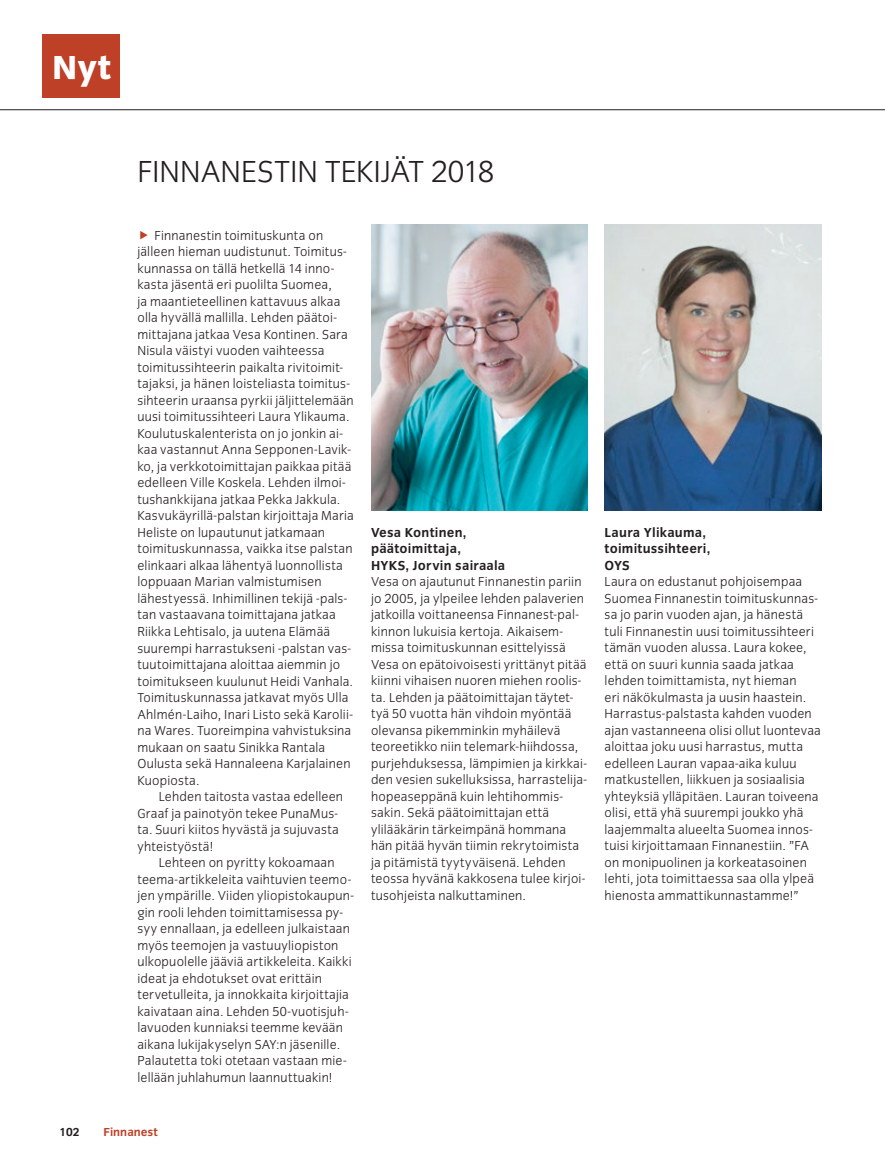
<style>
.page{position:relative;width:885px;height:1174px;background:#fff}
.page>*{position:absolute;margin:0;border:0;box-sizing:border-box;transform-origin:0 0}
.t1{font:800 34.5px "Congress Sans";color:#fff}
.t2{font:300 31.5px "Congress Sans";color:#231e20}
.t3{font:300 13.5px/16.5px "Congress Sans";letter-spacing:.015em;color:#231e20}
.t4{font:700 13.5px/16.5px "Congress Sans";letter-spacing:.015em;color:#231e20}
.t5{font:700 12px "Congress Sans";color:#be4026}
.t6{font:700 12px "Congress Sans";color:#231e20}
</style>
<div class="page">
<div style="left:43px;top:34px;width:77px;height:63px;background:#be4026"></div>
<hr style="left:0;top:109px;width:884px;height:1px;background:#231e20">
<img style="left:371px;top:224px;width:216px;height:287px">
<img style="left:604px;top:224px;width:217px;height:287px">
<h1 class="t1" style="left:52px;top:48px;width:60px">Nyt</h1>
<h2 class="t2" style="left:137px;top:154px;width:358px">FINNANESTIN TEKIJÄT 2018</h2>
<p class="t3" style="left:137px;top:227px;width:218px;text-indent:17px">Finnanestin toimituskunta on jälleen hieman uudistunut. Toimitus&shy;kunnassa on tällä hetkellä 14 inno&shy;kasta jäsentä eri puolilta Suomea,<br>ja maantieteellinen kattavuus alkaa olla hyvällä mallilla. Lehden päätoi&shy;mittajana jatkaa Vesa Kontinen. Sara Nisula väistyi vuoden vaihteessa toimitussihteerin paikalta rivitoimit&shy;tajaksi, ja hänen loisteliasta toimitus&shy;sihteerin uraansa pyrkii jäljittelemään uusi toimitussihteeri Laura Ylikauma.<br>Koulutuskalenterista on jo jonkin ai&shy;kaa vastannut Anna Sepponen-Lavik&shy;ko, ja verkkotoimittajan paikkaa pitää edelleen Ville Koskela. Lehden ilmoi&shy;tushankkijana jatkaa Pekka Jakkula.<br>Kasvukäyrillä-palstan kirjoittaja Maria Heliste on lupautunut jatkamaan toimituskunnassa, vaikka itse palstan elinkaari alkaa lähentyä luonnollista loppuaan Marian valmistumisen lähestyessä. Inhimillinen tekijä -pals&shy;tan vastaavana toimittajana jatkaa Riikka Lehtisalo, ja uutena Elämää suurempi harrastukseni -palstan vas&shy;tuutoimittajana aloittaa aiemmin jo toimitukseen kuulunut Heidi Vanhala.<br>Toimituskunnassa jatkavat myös Ulla Ahlmén-Laiho, Inari Listo sekä Karolii&shy;na Wares. Tuoreimpina vahvistuksina mukaan on saatu Sinikka Rantala Oulusta sekä Hannaleena Karjalainen Kuopiosta.</p>
<p class="t3" style="left:137px;top:788px;width:207px;text-indent:21px">Lehden taitosta vastaa edelleen<br>Graaf ja painotyön tekee PunaMus&shy;ta. Suuri kiitos hyvästä ja sujuvasta yhteistyöstä!</p>
<p class="t3" style="left:137px;top:854px;width:218px;text-indent:21px">Lehteen on pyritty kokoamaan teema-artikkeleita vaihtuvien teemo&shy;jen ympärille. Viiden yliopistokaupun&shy;gin rooli lehden toimittamisessa py&shy;syy ennallaan, ja edelleen julkaistaan myös teemojen ja vastuuyliopiston ulkopuolelle jääviä artikkeleita. Kaikki ideat ja ehdotukset ovat erittäin tervetulleita, ja innokkaita kirjoittajia kaivataan aina. Lehden 50-vuotisjuh&shy;lavuoden kunniaksi teemme kevään aikana lukijakyselyn SAY:n jäsenille.<br>Palautetta toki otetaan vastaan mie&shy;lellään juhlahumun laannuttuakin!</p>
<p class="t4" style="left:371px;top:524px;width:136px">Vesa Kontinen, päätoimittaja,<br>HYKS, Jorvin sairaala</p>
<p class="t3" style="left:371px;top:574px;width:217px">Vesa on ajautunut Finnanestin pariin jo 2005, ja ylpeilee lehden palaverien jatkoilla voittaneensa Finnanest-pal&shy;kinnon lukuisia kertoja. Aikaisem&shy;missa toimituskunnan esittelyissä Vesa on epätoivoisesti yrittänyt pitää kiinni vihaisen nuoren miehen roolis&shy;ta. Lehden ja päätoimittajan täytet&shy;tyä 50 vuotta hän vihdoin myöntää olevansa pikemminkin myhäilevä teoreetikko niin telemark-hiihdossa, purjehduksessa, lämpimien ja kirkkai&shy;den vesien sukelluksissa, harrastelija&shy;hopeaseppänä kuin lehtihommis&shy;sakin. Sekä päätoimittajan että ylilääkärin tärkeimpänä hommana hän pitää hyvän tiimin rekrytoimista ja pitämistä tyytyväisenä. Lehden teossa hyvänä kakkosena tulee kirjoi&shy;tusohjeista nalkuttaminen.</p>
<p class="t6" style="left:60px;top:1125px;width:22px">102</p>
<p class="t5" style="left:104px;top:1125px;width:56px">Finnanest</p>
<p class="t4" style="left:604px;top:524px;width:107px">Laura Ylikauma, toimitussihteeri,<br>OYS</p>
<p class="t3" style="left:604px;top:573px;width:218px">Laura on edustanut pohjoisempaa Suomea Finnanestin toimituskunnas&shy;sa jo parin vuoden ajan, ja hänestä tuli Finnanestin uusi toimitussihteeri tämän vuoden alussa. Laura kokee, että on suuri kunnia saada jatkaa lehden toimittamista, nyt hieman<br>eri näkökulmasta ja uusin haastein.<br>Harrastus-palstasta kahden vuoden ajan vastanneena olisi ollut luontevaa aloittaa joku uusi harrastus, mutta edelleen Lauran vapaa-aika kuluu matkustellen, liikkuen ja sosiaalisia yhteyksiä ylläpitäen. Lauran toiveena olisi, että yhä suurempi joukko yhä laajemmalta alueelta Suomea innos&shy;tuisi kirjoittamaan Finnanestiin. ”FA on monipuolinen ja korkeatasoinen lehti, jota toimittaessa saa olla ylpeä hienosta ammattikunnastamme!”</p>
</div>
